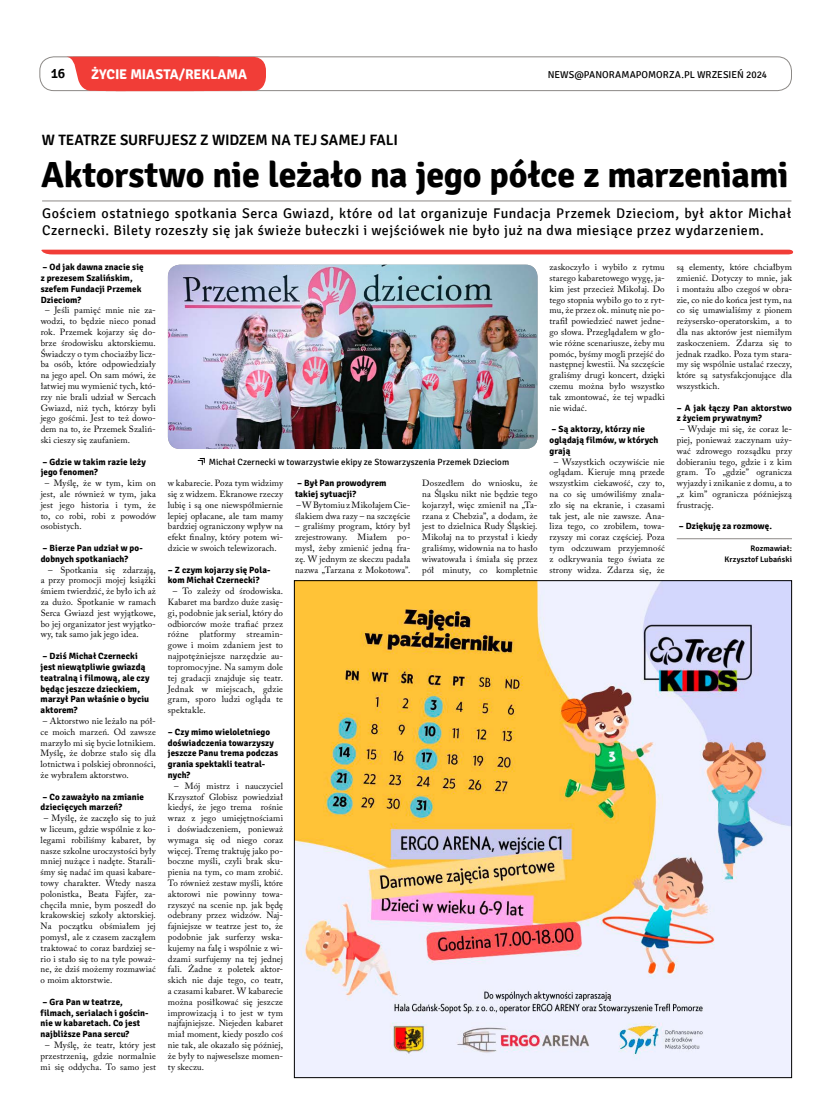
<style>
.page{position:relative;width:820px;height:1106px;background:#fff}
.page>*{position:absolute;margin:0;border:0;box-sizing:border-box;transform-origin:0 0}
.t1{font:700 36px "Signika";letter-spacing:-.01em;color:#000}
.t2{font:600 15px "Signika";letter-spacing:-.01em;color:#000}
.t3{font:14px/17px "Signika";letter-spacing:.03em;color:#000}
.t4{font:700 14px "Signika";color:#fff}
.t5{font:600 14px "Signika";color:#000}
.t6{font:10px "Signika";color:#000}
.t7{font:9px/10.8px "Adobe Caslon Pro";letter-spacing:.015em;color:#000;text-align:justify}
.t8{font:700 9px/10.8px "Signika";letter-spacing:.01em;color:#000}
.t9{font:9px "Signika";color:#000}
.t10{font:600 8px/10.8px "Signika";letter-spacing:.015em;color:#000;text-align:right}
</style>
<div class="page">
<div style="left:40px;top:57px;width:751px;height:34px;border:1px solid #8c8986;border-radius:14px"></div>
<svg style="left:67px;top:57px;width:199px;height:34px;background:#f14843"></svg>
<img style="left:296px;top:582px;width:493px;height:494px">
<hr style="left:42px;top:201px;width:749px;height:1px;background:#8c8986">
<hr style="left:41px;top:250px;width:751px;height:4px;background:#f13d37">
<hr style="left:676px;top:538px;width:115px;height:1px;background:#8c8986">
<img style="left:168px;top:265px;width:369px;height:184px">
<svg style="left:197px;top:457px;width:8px;height:9px"></svg>
<h3 class="t4" style="left:91px;top:66px;width:157px">życie miasta/reklama</h3>
<h3 class="t5" style="left:51px;top:65px;width:16px">16</h3>
<p class="t6" style="left:547px;top:69px;width:221px">NEWS@PANORAMAPOMORZA.PL wrzesień 2024</p>
<h2 class="t2" style="left:42px;top:131px;width:357px">W TEATRZE SURFUJESZ Z WIDZEM NA TEJ SAMEJ FALI</h2>
<h1 class="t1" style="left:41px;top:153px;width:748px">Aktorstwo nie leżało na jego półce z marzeniami</h1>
<h3 class="t3" style="left:42px;top:205px;width:750px">Gościem ostatniego spotkania Serca Gwiazd, które od lat organizuje Fundacja Przemek Dzieciom, był aktor Michał<br>Czernecki. Bilety rozeszły się jak świeże bułeczki i wejściówek nie było już na dwa miesiące przez wydarzeniem.</h3>
<p class="t8" style="left:41px;top:262px;width:104px">– Od jak dawna znacie się z prezesem Szalińskim, szefem Fundacji Przemek<br>Dzieciom?</p>
<p class="t7" style="left:41px;top:305px;width:117px;text-indent:5px">– Jeśli pamięć mnie nie za&shy;wodzi, to będzie nieco ponad rok. Przemek kojarzy się do&shy;brze środowisku aktorskiemu.<br>Świadczy o tym chociażby licz&shy;ba osób, które odpowiedziały na jego apel. On sam mówi, że łatwiej mu wymienić tych, któ&shy;rzy nie brali udział w Sercach Gwiazd, niż tych, którzy byli jego gośćmi. Jest to też dowo&shy;dem na to, że Przemek Szaliń&shy;ski cieszy się zaufaniem.</p>
<p class="t8" style="left:41px;top:456px;width:107px">– Gdzie w takim razie leży jego fenomen?</p>
<p class="t7" style="left:41px;top:477px;width:117px;text-indent:4px">– Myślę, że w tym, kim on jest, ale również w tym, jaka jest jego historia i tym, że to, co robi, robi z powodów osobistych.</p>
<p class="t8" style="left:41px;top:542px;width:104px">– Bierze Pan udział w po&shy;dobnych spotkaniach?</p>
<p class="t7" style="left:41px;top:564px;width:117px;text-indent:8px">– Spotkania się zdarzają, a przy promocji mojej książki śmiem twierdzić, że było ich aż za dużo. Spotkanie w ramach Serca Gwiazd jest wyjątkowe, bo jej organizator jest wyjątko&shy;wy, tak samo jak jego idea.</p>
<p class="t8" style="left:41px;top:650px;width:110px">– Dziś Michał Czernecki jest niewątpliwie gwiazdą teatralną i filmową, ale czy będąc jeszcze dzieckiem, marzył Pan właśnie o byciu aktorem?</p>
<p class="t7" style="left:41px;top:715px;width:117px">– Aktorstwo nie leżało na pół&shy;ce moich marzeń. Od zawsze marzyło mi się bycie lotnikiem.<br>Myślę, że dobrze stało się dla lotnictwa i polskiej obronności, że wybrałem aktorstwo.</p>
<p class="t8" style="left:41px;top:791px;width:105px">– Co zaważyło na zmianie dziecięcych marzeń?</p>
<p class="t7" style="left:41px;top:812px;width:117px;text-indent:3px">– Myślę, że zaczęło się to już w liceum, gdzie wspólnie z ko&shy;legami robiliśmy kabaret, by nasze szkolne uroczystości były mniej nużące i nadęte. Starali&shy;śmy się nadać im quasi kabare&shy;towy charakter. Wtedy nasza polonistka, Beata Fajfer, za&shy;chęciła mnie, bym poszedł do krakowskiej szkoły aktorskiej.<br>Na początku obśmiałem jej pomysł, ale z czasem zacząłem traktować to coraz bardziej se&shy;rio i stało się to na tyle poważ&shy;ne, że dziś możemy rozmawiać o moim aktorstwie.</p>
<p class="t8" style="left:41px;top:996px;width:109px">– Gra Pan w teatrze, filmach, serialach i gościn&shy;nie w kabaretach. Co jest najbliższe Pana sercu?</p>
<p class="t7" style="left:41px;top:1039px;width:117px;text-align:center">– Myślę, że teatr, który jest przestrzenią, gdzie normalnie mi się oddycha. To samo jest</p>
<p class="t9" style="left:209px;top:457px;width:302px">Michał Czernecki w towarzystwie ekipy ze Stowarzyszenia Przemek Dzieciom</p>
<p class="t7" style="left:168px;top:477px;width:117px">w kabarecie. Poza tym widzimy się z widzem. Ekranowe rzeczy lubię i są one niewspółmiernie lepiej opłacane, ale tam mamy bardziej ograniczony wpływ na efekt finalny, który potem wi&shy;dzicie w swoich telewizorach.</p>
<p class="t8" style="left:168px;top:564px;width:104px">– Z czym kojarzy się Pola&shy;kom Michał Czernecki?</p>
<p class="t7" style="left:168px;top:585px;width:117px;text-indent:5px">– To zależy od środowiska.<br>Kabaret ma bardzo duże zasię&shy;gi, podobnie jak serial, który do odbiorców może trafiać przez różne platformy streamin&shy;gowe i moim zdaniem jest to najpotężniejsze narzędzie au&shy;topromocyjne. Na samym dole tej gradacji znajduje się teatr.<br>Jednak w miejscach, gdzie gram, sporo ludzi ogląda te spektakle.</p>
<p class="t8" style="left:168px;top:726px;width:112px">– Czy mimo wieloletniego doświadczenia towarzyszy jeszcze Panu trema podczas grania spektakli teatral&shy;nych?</p>
<p class="t7" style="left:168px;top:780px;width:117px;text-indent:6px">– Mój mistrz i nauczyciel Krzysztof Globisz powiedział kiedyś, że jego trema rośnie wraz z jego umiejętnościami i doświadczeniem, ponieważ wymaga się od niego coraz więcej. Tremę traktuję jako po&shy;boczne myśli, czyli brak sku&shy;pienia na tym, co mam zrobić.<br>To również zestaw myśli, które aktorowi nie powinny towa&shy;rzyszyć na scenie np. jak będę odebrany przez widzów. Naj&shy;fajniejsze w teatrze jest to, że podobnie jak surferzy wska&shy;kujemy na falę i wspólnie z wi&shy;dzami surfujemy na tej jednej fali. Żadne z poletek aktor&shy;skich nie daje tego, co teatr, a czasami kabaret. W kabarecie można posiłkować się jeszcze improwizacją i to jest w tym najfajniejsze. Niejeden kabaret miał moment, kiedy poszło coś nie tak, ale okazało się później, że były to najweselsze momen&shy;ty skeczu.</p>
<p class="t8" style="left:295px;top:478px;width:93px">– Był Pan prowodyrem takiej sytuacji?</p>
<p class="t7" style="left:295px;top:499px;width:117px">– W Bytomiu z Mikołajem Cie&shy;ślakiem dwa razy – na szczęście</p>
<p class="t7" style="left:295px;top:521px;width:117px">– graliśmy program, który był zrejestrowany. Miałem po&shy;mysł, żeby zmienić jedną fra&shy;zę. W jednym ze skeczu padała nazwa „Tarzana z Mokotowa”.</p>
<p class="t7" style="left:422px;top:477px;width:117px">Doszedłem do wniosku, że na Śląsku nikt nie będzie tego kojarzył, więc zmienił na „Ta&shy;rzana z Chebzia”, a dodam, że jest to dzielnica Rudy Śląskiej.<br>Mikołaj na to przystał i kiedy graliśmy, widownia na to hasło wiwatowała i śmiała się przez pół minuty, co kompletnie</p>
<p class="t7" style="left:549px;top:261px;width:117px">zaskoczyło i wybiło z rytmu starego kabaretowego wygę, ja&shy;kim jest przecież Mikołaj. Do tego stopnia wybiło go to z ryt&shy;mu, że przez ok. minutę nie po&shy;trafił powiedzieć nawet jedne&shy;go słowa. Przeglądałem w gło&shy;wie różne scenariusze, żeby mu pomóc, byśmy mogli przejść do następnej kwestii. Na szczęście graliśmy drugi koncert, dzięki czemu można było wszystko tak zmontować, że tej wpadki nie widać.</p>
<p class="t8" style="left:549px;top:424px;width:110px">– Są aktorzy, którzy nie oglądają filmów, w których grają…</p>
<p class="t7" style="left:549px;top:456px;width:117px;text-align:center">– Wszystkich oczywiście nie oglądam. Kieruje mną przede wszystkim ciekawość, czy to, na co się umówiliśmy znala&shy;zło się na ekranie, i czasami tak jest, ale nie zawsze. Ana&shy;liza tego, co zrobiłem, towa&shy;rzyszy mi coraz częściej. Poza tym odczuwam przyjemność z odkrywania tego świata ze strony widza. Zdarza się, że</p>
<p class="t7" style="left:676px;top:261px;width:117px">są elementy, które chciałbym zmienić. Dotyczy to mnie, jak i montażu albo czegoś w obra&shy;zie, co nie do końca jest tym, na co się umawialiśmy z pionem reżysersko-operatorskim, a to dla nas aktorów jest niemiłym zaskoczeniem. Zdarza się to jednak rzadko. Poza tym stara&shy;my się wspólnie ustalać rzeczy, które są satysfakcjonujące dla wszystkich.</p>
<p class="t8" style="left:676px;top:402px;width:117px">– A jak łączy Pan aktorstwo z życiem prywatnym?</p>
<p class="t7" style="left:676px;top:423px;width:117px;text-indent:3px">– Wydaje mi się, że coraz le&shy;piej, ponieważ zaczynam uży&shy;wać zdrowego rozsądku przy dobieraniu tego, gdzie i z kim gram. To „gdzie” ogranicza wyjazdy i znikanie z domu, a to „z kim” ogranicza późniejszą frustrację.</p>
<p class="t8" style="left:678px;top:521px;width:95px">– Dziękuję za rozmowę.</p>
<p class="t10" style="left:724px;top:543px;width:69px">Rozmawiał:<br>Krzysztof Lubański</p>
</div>
